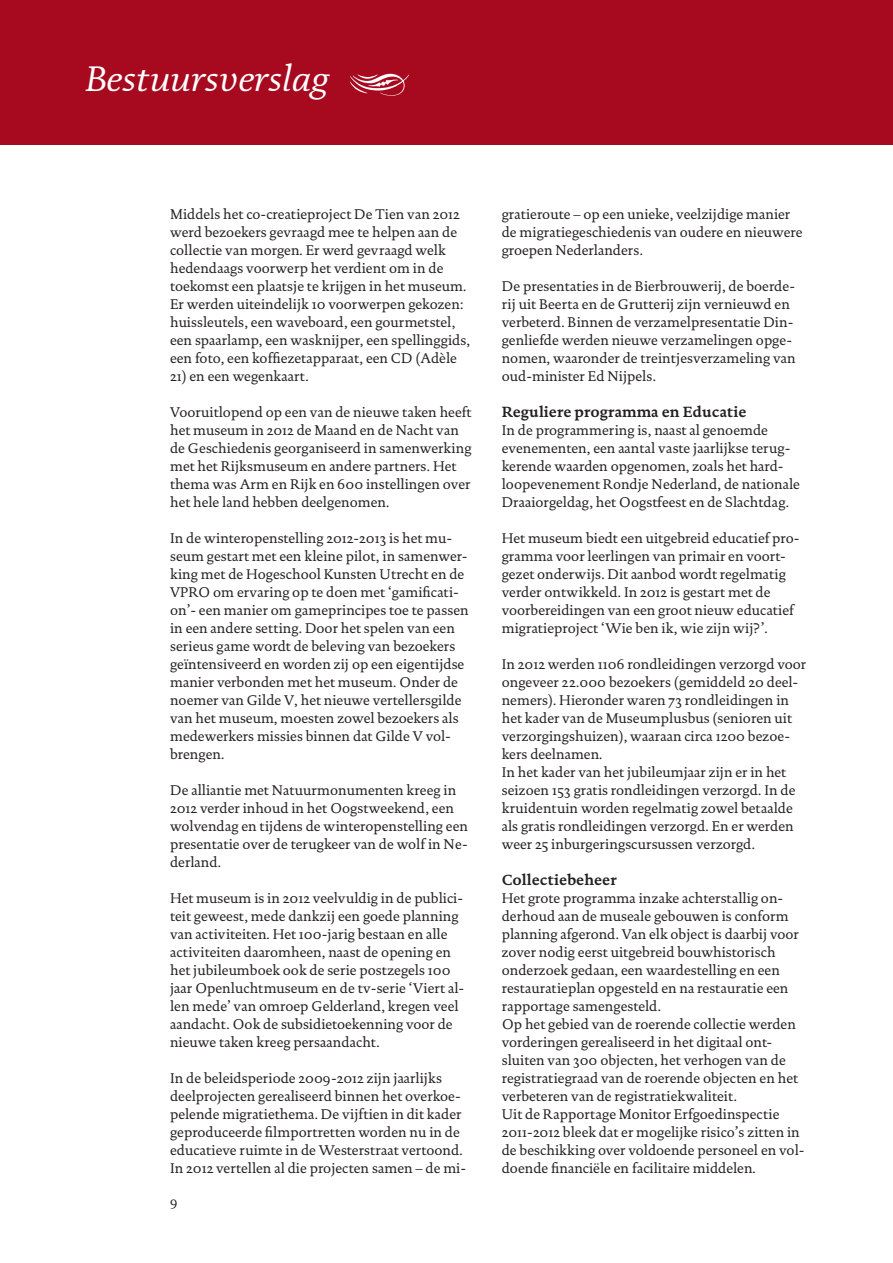
<style>
.page{position:relative;width:893px;height:1263px;background:#fff}
.page>*{position:absolute;margin:0;border:0;box-sizing:border-box;transform-origin:0 0}
.t1{font:italic 36px "DTL Documenta TOT";color:#fff}
.t2{font:700 15px "DTL Documenta TOT";color:#231f20}
.t3{font:14.25px/18px "DTL Documenta TOT";color:#231f20}
.t4{font:13.5px "DTL Documenta TOT";color:#231f20}
</style>
<div class="page">
<div style="left:0;top:0;width:893px;height:145px;background:#a7091e"></div>
<p class="t1" style="left:85px;top:57px;width:245px">Bestuursverslag</p>
<p class="t3" style="left:170px;top:205px;width:302px">Middels het co-creatieproject De Tien van 2012 werd bezoekers gevraagd mee te helpen aan de collectie van morgen. Er werd gevraagd welk hedendaags voorwerp het verdient om in de toekomst een plaatsje te krijgen in het museum.<br>Er werden uiteindelijk 10 voorwerpen gekozen: huissleutels, een waveboard, een gourmetstel, een spaarlamp, een wasknijper, een spellinggids, een foto, een koffiezetapparaat, een CD (Adèle</p>
<p class="t3" style="left:170px;top:367px;width:140px">21) en een wegenkaart.</p>
<p class="t3" style="left:170px;top:403px;width:303px">Vooruitlopend op een van de nieuwe taken heeft het museum in 2012 de Maand en de Nacht van de Geschiedenis georganiseerd in samenwerking met het Rijksmuseum en andere partners. Het thema was Arm en Rijk en 600 instellingen over het hele land hebben deelgenomen.</p>
<p class="t3" style="left:170px;top:529px;width:300px">In de winteropenstelling 2012-2013 is het mu&shy;seum gestart met een kleine pilot, in samenwer&shy;king met de Hogeschool Kunsten Utrecht en de VPRO om ervaring op te doen met ‘gamificati&shy;on’- een manier om gameprincipes toe te passen in een andere setting. Door het spelen van een serieus game wordt de beleving van bezoekers geïntensiveerd en worden zij op een eigentijdse manier verbonden met het museum. Onder de noemer van Gilde V, het nieuwe vertellersgilde van het museum, moesten zowel bezoekers als medewerkers missies binnen dat Gilde V vol&shy;brengen.</p>
<p class="t3" style="left:170px;top:781px;width:299px">De alliantie met Natuurmonumenten kreeg in 2012 verder inhoud in het Oogstweekend, een wolvendag en tijdens de winteropenstelling een presentatie over de terugkeer van de wolf in Ne&shy;derland.</p>
<p class="t3" style="left:170px;top:889px;width:296px">Het museum is in 2012 veelvuldig in de publici&shy;teit geweest, mede dankzij een goede planning van activiteiten. Het 100-jarig bestaan en alle activiteiten daaromheen, naast de opening en het jubileumboek ook de serie postzegels 100 jaar Openluchtmuseum en de tv-serie ‘Viert al&shy;len mede’ van omroep Gelderland, kregen veel aandacht. Ook de subsidietoekenning voor de nieuwe taken kreeg persaandacht.</p>
<p class="t3" style="left:170px;top:1069px;width:298px">In de beleidsperiode 2009-2012 zijn jaarlijks deelprojecten gerealiseerd binnen het overkoe&shy;pelende migratiethema. De vijftien in dit kader geproduceerde filmportretten worden nu in de educatieve ruimte in de Westerstraat vertoond.<br>In 2012 vertellen al die projecten samen – de mi-</p>
<p class="t4" style="left:170px;top:1193px;width:9px">9</p>
<p class="t3" style="left:502px;top:205px;width:302px">gratieroute – op een unieke, veelzijdige manier de migratiegeschiedenis van oudere en nieuwere groepen Nederlanders.</p>
<p class="t3" style="left:502px;top:277px;width:295px">De presentaties in de Bierbrouwerij, de boerde&shy;rij uit Beerta en de Grutterij zijn vernieuwd en verbeterd. Binnen de verzamelpresentatie Din&shy;genliefde werden nieuwe verzamelingen opge&shy;nomen, waaronder de treintjesverzameling van oud-minister Ed Nijpels.</p>
<p class="t2" style="left:502px;top:403px;width:246px">Reguliere programma en Educatie</p>
<p class="t3" style="left:502px;top:421px;width:300px">In de programmering is, naast al genoemde evenementen, een aantal vaste jaarlijkse terug&shy;kerende waarden opgenomen, zoals het hard&shy;loopevenement Rondje Nederland, de nationale Draaiorgeldag, het Oogstfeest en de Slachtdag.</p>
<p class="t3" style="left:502px;top:529px;width:299px">Het museum biedt een uitgebreid educatief pro&shy;gramma voor leerlingen van primair en voort&shy;gezet onderwijs. Dit aanbod wordt regelmatig verder ontwikkeld. In 2012 is gestart met de voorbereidingen van een groot nieuw educatief migratieproject ‘Wie ben ik, wie zijn wij?’.</p>
<p class="t3" style="left:502px;top:655px;width:306px">In 2012 werden 1106 rondleidingen verzorgd voor ongeveer 22.000 bezoekers (gemiddeld 20 deel&shy;nemers). Hieronder waren 73 rondleidingen in het kader van de Museumplusbus (senioren uit verzorgingshuizen), waaraan circa 1200 bezoe&shy;kers deelnamen.</p>
<p class="t3" style="left:502px;top:763px;width:295px">In het kader van het jubileumjaar zijn er in het seizoen 153 gratis rondleidingen verzorgd. In de kruidentuin worden regelmatig zowel betaalde als gratis rondleidingen verzorgd. En er werden weer 25 inburgeringscursussen verzorgd.</p>
<p class="t2" style="left:502px;top:871px;width:116px">Collectiebeheer</p>
<p class="t3" style="left:502px;top:889px;width:299px">Het grote programma inzake achterstallig on&shy;derhoud aan de museale gebouwen is conform planning afgerond. Van elk object is daarbij voor zover nodig eerst uitgebreid bouwhistorisch onderzoek gedaan, een waardestelling en een restauratieplan opgesteld en na restauratie een rapportage samengesteld.</p>
<p class="t3" style="left:502px;top:1015px;width:298px">Op het gebied van de roerende collectie werden vorderingen gerealiseerd in het digitaal ont&shy;sluiten van 300 objecten, het verhogen van de registratiegraad van de roerende objecten en het verbeteren van de registratiekwaliteit.</p>
<p class="t3" style="left:502px;top:1105px;width:304px">Uit de Rapportage Monitor Erfgoedinspectie 2011-2012 bleek dat er mogelijke risico’s zitten in de beschikking over voldoende personeel en vol&shy;doende financiële en facilitaire middelen.</p>
</div>
